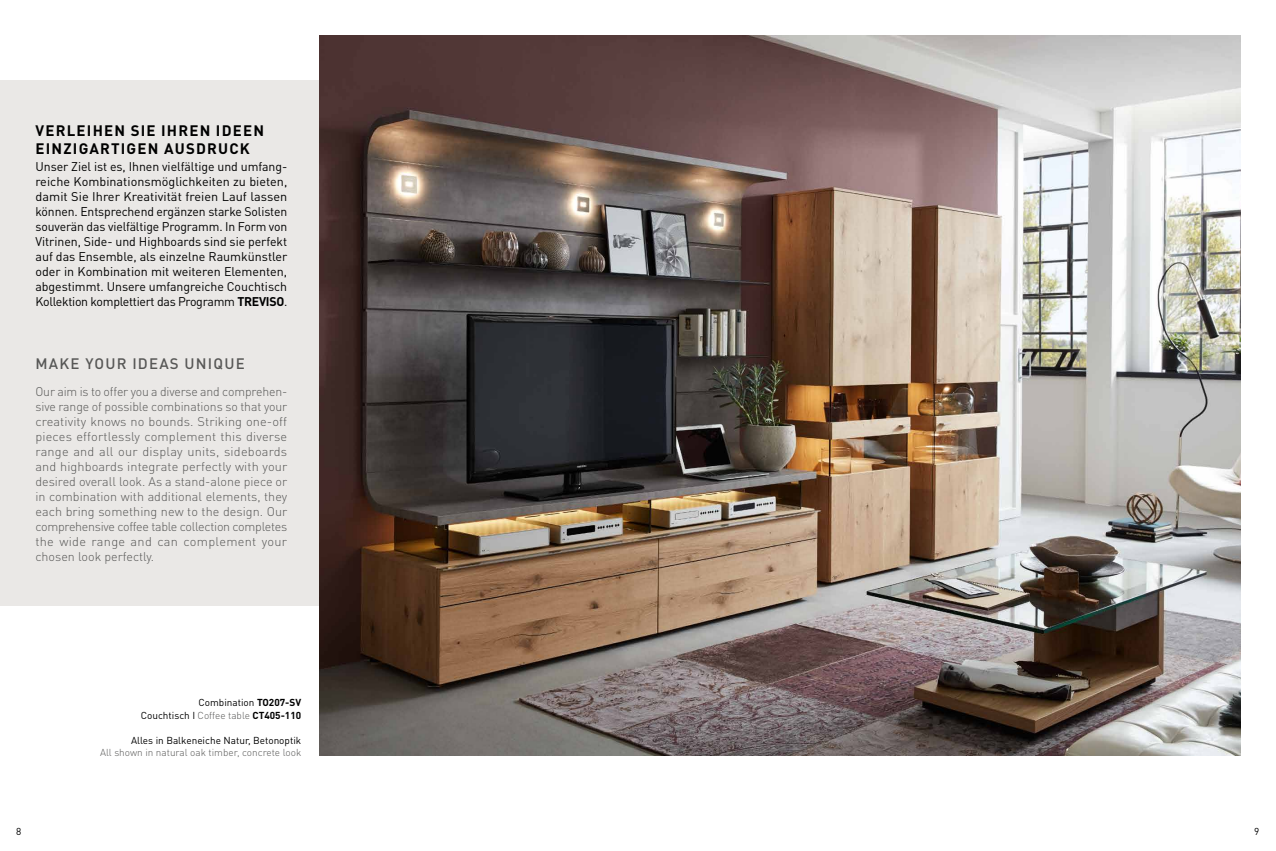
<style>
.page{position:relative;width:1276px;height:851px;background:#fff}
.page>*{position:absolute;margin:0;border:0;box-sizing:border-box;transform-origin:0 0}
.t1{font:700 15px/18px "DIN Pro";letter-spacing:.08em;color:#000}
.t2{font:500 15px "DIN Pro";letter-spacing:.08em;color:#575756}
.t3{font:300 12.5px/15px "DIN Pro";letter-spacing:.015em;color:#575756;text-align:justify}
.t4{font:12.5px/15px "DIN Pro";letter-spacing:-.025em;color:#000;text-align:justify}
.t5{font:10px/12.5px "DIN Pro";color:#000;text-align:right}
.t6{font:300 10px "DIN Pro";color:#575756}
.s1{font-weight:700}
.s2{font-weight:300;color:#575756}
</style>
<div class="page">
<div style="left:0;top:80px;width:347px;height:525px;background:#eae8e6"></div>
<img style="left:319px;top:35px;width:921px;height:720px">
<p class="t1" style="left:36px;top:120px;width:230px">VERLEIHEN SIE IHREN IDEEN<br>EINZIGARTIGEN AUSDRUCK</p>
<p class="t4" style="left:35px;top:158px;width:253px">Unser Ziel ist es, Ihnen vielfältige und umfang&shy;reiche Kombinationsmöglichkeiten zu bieten, damit Sie Ihrer Kreativität freien Lauf lassen können. Entsprechend ergänzen starke Solisten souverän das vielfältige Programm. In Form von Vitrinen, Side- und Highboards sind sie perfekt auf das Ensemble, als einzelne Raumkünstler oder in Kombination mit weiteren Elementen, abgestimmt. Unsere umfangreiche Couchtisch Kollektion komplettiert das Programm <span class="s1">TREVISO</span>.</p>
<p class="t2" style="left:36px;top:351px;width:211px">MAKE YOUR IDEAS UNIQUE</p>
<p class="t3" style="left:35px;top:382px;width:253px">Our aim is to offer you a diverse and comprehen&shy;sive range of possible combinations so that your creativity knows no bounds. Striking one-off pieces effortlessly complement this diverse range and all our display units, sideboards and highboards integrate perfectly with your desired overall look. As a stand-alone piece or in combination with additional elements, they each bring something new to the design. Our comprehensive coffee table collection completes the wide range and can complement your chosen look perfectly.</p>
<p class="t5" style="left:141px;top:695px;width:162px">Combination <span class="s1">TO207-SV<br></span>Couchtisch I <span class="s2">Coffee table</span> <span class="s1">CT405-110</span></p>
<p class="t5" style="left:131px;top:733px;width:172px">Alles in Balkeneiche Natur, Betonoptik</p>
<p class="t6" style="left:100px;top:744px;width:203px">All shown in natural oak timber, concrete look</p>
<p class="t5" style="left:16px;top:825px;width:7px">8</p>
<p class="t5" style="left:1254px;top:825px;width:7px">9</p>
</div>
